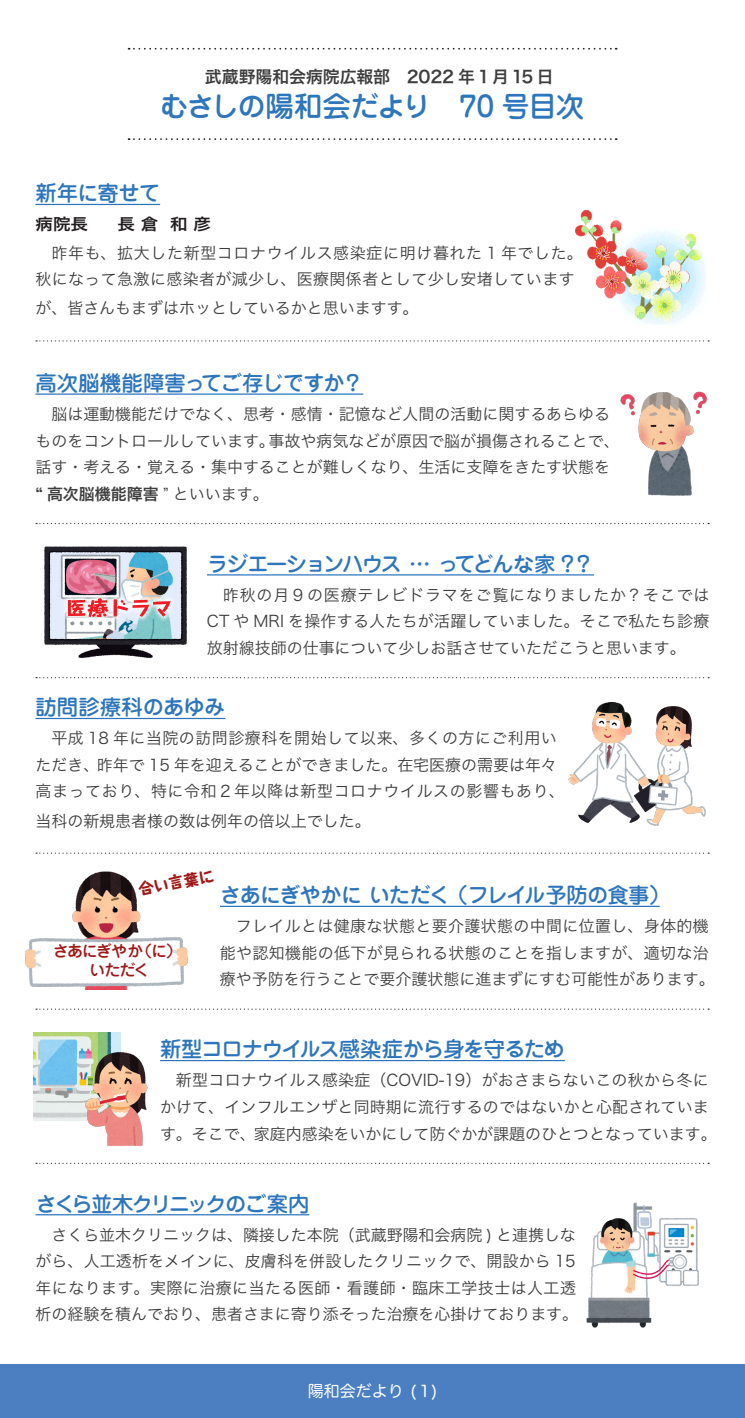
<style>
.page{position:relative;width:745px;height:1418px;background:#fff}
.page>*{position:absolute;margin:0;border:0;box-sizing:border-box;transform-origin:0 0}
.目次タイトル{font:500 28.38px "Jun 34 Pro";letter-spacing:-.04em;color:#2e76bc}
.目次ページ見出し{font:500 21.25px "Jun 34 Pro";letter-spacing:-.045em;color:#2e76bc}
.目次ページ見出し-2{font:500 21.25px "Jun 34 Pro";letter-spacing:-.09em;color:#2e76bc}
.目次ページ見出し-3{font:500 21.25px "Jun 34 Pro";letter-spacing:-.015em;color:#2e76bc}
.目次ページ見出し-4{font:500 21.25px "Jun 34 Pro";letter-spacing:-.085em;color:#2e76bc}
.目次ページ見出し-5{font:500 21.25px "Jun 34 Pro";color:#2e76bc}
.目次タイトル広報部{font:16.88px "Hira Kaku Pro N W6";letter-spacing:-.005em;color:#3e3e3f}
.目次本文段落境界線{font:16px/26.6px "Hira Kaku Pro N W3";color:#3e3e3f}
.本文{font:16px/26.6px "Hira Kaku Pro N W3";color:#3e3e3f}
.目次本文段落境界線-2{font:16px/26.6px "Hira Kaku Pro N W3";letter-spacing:.03em;color:#3e3e3f;text-align:center}
.目次本文段落境界線-3{font:16px/26.6px "Hira Kaku Pro N W3";letter-spacing:.02em;color:#3e3e3f}
.目次本文段落境界線-4{font:16px/26.6px "Hira Kaku Pro N W3";letter-spacing:.025em;color:#3e3e3f}
.本文-2{font:500 16px "Jun 34 Pro";letter-spacing:-.08em;color:#a01917}
.t1{font:16px "Hira Maru Pro N W4";color:#fff}
.目次見出し肩書き{font:16px "Hira Kaku Pro W6";color:#231f20;scale:1.1 1}
.本文-3{font:800 15.5px "Taka Hand Std";color:#a01917}
.s1{font-family:"Hira Kaku Pro N W6"}
</style>
<div class="page">
<div style="left:0;top:1363px;width:744px;height:54px;background:#4b7fc1"></div>
<svg style="left:128px;top:48px;width:488px;height:2px"></svg>
<svg style="left:128px;top:138px;width:488px;height:2px"></svg>
<hr style="left:35px;top:204px;width:125px;height:1px;background:#2e76bc">
<svg style="left:36px;top:340px;width:672px;height:1px"></svg>
<hr style="left:35px;top:393px;width:328px;height:2px;background:#2e76bc">
<svg style="left:36px;top:523px;width:672px;height:1px"></svg>
<hr style="left:207px;top:574px;width:386px;height:1px;background:#2e76bc">
<svg style="left:36px;top:677px;width:672px;height:1px"></svg>
<hr style="left:35px;top:718px;width:190px;height:1px;background:#2e76bc">
<svg style="left:36px;top:852px;width:672px;height:1px"></svg>
<hr style="left:220px;top:905px;width:439px;height:2px;background:#2e76bc">
<svg style="left:36px;top:1008px;width:672px;height:1px"></svg>
<hr style="left:160px;top:1059px;width:404px;height:2px;background:#2e76bc">
<svg style="left:36px;top:1162px;width:668px;height:1px"></svg>
<hr style="left:35px;top:1214px;width:274px;height:1px;background:#2e76bc">
<img style="left:575px;top:210px;width:130px;height:114px">
<img style="left:620px;top:391px;width:87px;height:105px">
<img style="left:44px;top:546px;width:143px;height:113px">
<svg style="left:62px;top:592px;width:114px;height:31px"></svg>
<svg style="left:68px;top:598px;width:103px;height:19px"></svg>
<img style="left:568px;top:701px;width:138px;height:125px">
<img style="left:25px;top:871px;width:163px;height:118px">
<img style="left:33px;top:1032px;width:88px;height:88px">
<img style="left:77px;top:1047px;width:71px;height:99px">
<img style="left:586px;top:1202px;width:113px;height:126px">
<p class="目次タイトル広報部" style="left:205px;top:61px;width:350px">武蔵野陽和会病院広報部　2022 年 1月15 日</p>
<p class="目次タイトル" style="left:160px;top:84px;width:425px">むさしの陽和会だより　70 号目次</p>
<p class="目次ページ見出し" style="left:35px;top:176px;width:126px">新年に寄せて</p>
<p class="目次見出し肩書き" style="left:35px;top:210px;width:49px">病院長</p>
<p class="目次見出し肩書き" style="left:117px;top:210px;width:118px">長 倉 和 彦　　</p>
<p class="目次本文段落境界線-4" style="left:35px;top:238px;width:548px;text-indent:16px">昨年も、拡大した新型コロナウイルス感染症に明け暮れた 1 年でした。秋になって急激に感染者が減少し、医療関係者として少し安堵しています</p>
<p class="目次本文段落境界線" style="left:35px;top:294px;width:384px">が、皆さんもまずはホッとしているかと思いますす。</p>
<p class="目次ページ見出し-3" style="left:35px;top:366px;width:329px">高次脳機能障害ってご存じですか？</p>
<p class="目次本文段落境界線" style="left:35px;top:399px;width:585px">　脳は運動機能だけでなく、思考・感情・記憶など人間の活動に関するあらゆるものをコントロールしています。事故や病気などが原因で脳が損傷されることで、話す・考える・覚える・集中することが難しくなり、生活に支障をきたす状態を<span class="s1">“ 高次脳機能障害</span> ” といいます。</p>
<p class="目次ページ見出し-2" style="left:207px;top:547px;width:388px">ラジエーションハウス … ってどんな家 ?？</p>
<p class="目次本文段落境界線" style="left:207px;top:580px;width:504px;text-align:justify;text-indent:16px">昨秋の月９の医療テレビドラマをご覧になりましたか？そこではCT や MRI を操作する人たちが活躍していました。そこで私たち診療放射線技師の仕事について少しお話させていただこうと思います。</p>
<p class="目次ページ見出し-5" style="left:35px;top:690px;width:191px">訪問診療科のあゆみ</p>
<p class="目次本文段落境界線-2" style="left:35px;top:723px;width:530px">平成 18 年に当院の訪問診療科を開始して以来、多くの方にご利用い<br>ただき、昨年で 15 年を迎えることができました。在宅医療の需要は年々高まっており、特に令和２年以降は新型コロナウイルスの影響もあり、</p>
<p class="目次本文段落境界線" style="left:35px;top:806px;width:336px">当科の新規患者様の数は例年の倍以上でした。</p>
<p class="本文-3" style="left:137px;top:878px;width:78px;rotate:-11deg">合い言葉に</p>
<p class="目次ページ見出し" style="left:220px;top:878px;width:451px">さあにぎやかに いただく （フレイル予防の食事）</p>
<p class="目次本文段落境界線-3" style="left:220px;top:911px;width:496px;text-indent:16px">フレイルとは健康な状態と要介護状態の中間に位置し、身体的機能や認知機能の低下が見られる状態のことを指しますが、適切な治療や予防を行うことで要介護状態に進まずにすむ可能性があります。</p>
<p class="本文-2" style="left:53px;top:938px;width:131px">さあにぎやか（に）</p>
<p class="本文-2" style="left:90px;top:957px;width:61px">いただく</p>
<p class="目次ページ見出し" style="left:160px;top:1032px;width:406px">新型コロナウイルス感染症から身を守るため</p>
<p class="目次本文段落境界線" style="left:160px;top:1065px;width:558px;text-align:center">新型コロナウイルス感染症（COVID-19）がおさまらないこの秋から冬に<br>かけて、インフルエンザと同時期に流行するのではないかと心配されています。そこで、家庭内感染をいかにして防ぐかが課題のひとつとなっています。</p>
<p class="目次ページ見出し-4" style="left:35px;top:1186px;width:275px">さくら並木クリニックのご案内</p>
<p class="本文" style="left:35px;top:1220px;width:544px;text-indent:16px">さくら並木クリニックは、隣接した本院（武蔵野陽和会病院 ) と連携しながら、人工透析をメインに、皮膚科を併設したクリニックで、開設から 15年になります。実際に治療に当たる医師・看護師・臨床工学技士は人工透析の経験を積んでおり、患者さまに寄り添そった治療を心掛けております。</p>
<p class="t1" style="left:308px;top:1376px;width:131px">陽和会だより ( 1)</p>
</div>
